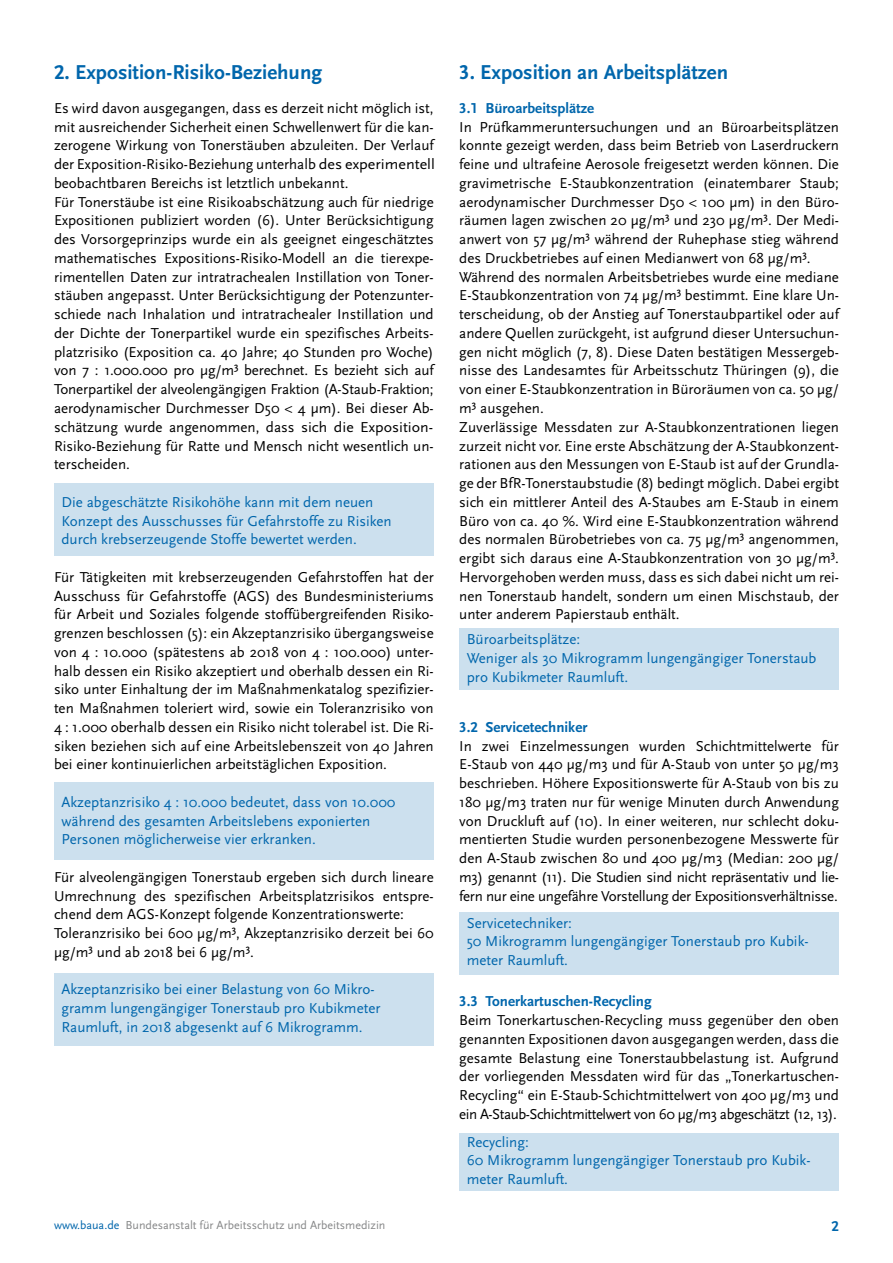
<style>
.page{position:relative;width:893px;height:1263px;background:#fff}
.page>*{position:absolute;margin:0;border:0;box-sizing:border-box;transform-origin:0 0}
.t1{font:700 21px "Scala Sans Pro";color:#0066ac}
.t2{font:15px/18.8px "Scala Sans Pro";color:#000;text-align:justify}
.t3{font:15px "Scala Sans Pro";color:#0066ac}
.t4{font:700 15px "Scala Sans Pro";color:#0066ac}
.t5{font:12px "Scala Sans Pro";color:#878889}
.s1{color:#0066ac}
</style>
<div class="page">
<div style="left:459px;top:1133px;width:380px;height:58px;background:#cce0ee"></div>
<div style="left:54px;top:974px;width:380px;height:72px;background:#cce0ee"></div>
<div style="left:54px;top:782px;width:380px;height:78px;background:#cce0ee"></div>
<div style="left:54px;top:483px;width:380px;height:72px;background:#cce0ee"></div>
<div style="left:459px;top:628px;width:380px;height:62px;background:#cce0ee"></div>
<div style="left:459px;top:912px;width:380px;height:63px;background:#cce0ee"></div>
<h3 class="t1" style="left:54px;top:60px;width:270px">2. Exposition-Risiko-Beziehung</h3>
<p class="t2" style="left:54px;top:99px;width:382px;text-align:left">Es wird davon ausgegangen, dass es derzeit nicht möglich ist, mit ausreichender Sicherheit einen Schwellenwert für die kan&shy;zerogene Wirkung von Tonerstäuben abzuleiten. Der Verlauf der Exposition-Risiko-Beziehung unterhalb des experimentell beobachtbaren Bereichs ist letztlich unbekannt.<br>Für Tonerstäube ist eine Risikoabschätzung auch für niedrige Expositionen publiziert worden (6). Unter Berücksichtigung des Vorsorgeprinzips wurde ein als geeignet eingeschätztes mathematisches Expositions-Risiko-Modell an die tierexpe&shy;rimentellen Daten zur intratrachealen Instillation von Toner&shy;stäuben angepasst. Unter Berücksichtigung der Potenzunter&shy;schiede nach Inhalation und intratrachealer Instillation und der Dichte der Tonerpartikel wurde ein spezifisches Arbeits&shy;platzrisiko (Exposition ca. 40 Jahre; 40 Stunden pro Woche) von 7 : 1.000.000 pro µg/m³ berechnet. Es bezieht sich auf Tonerpartikel der alveolengängigen Fraktion (A-Staub-Fraktion; aerodynamischer Durchmesser D50 &lt; 4 µm). Bei dieser Ab&shy;schätzung wurde angenommen, dass sich die Exposition-Risiko-Beziehung für Ratte und Mensch nicht wesentlich un&shy;terscheiden.</p>
<p class="t3" style="left:62px;top:493px;width:313px">Die abgeschätzte Risikohöhe kann mit dem neuen</p>
<p class="t3" style="left:62px;top:512px;width:332px">Konzept des Ausschusses für Gefahrstoffe zu Risiken</p>
<p class="t3" style="left:62px;top:531px;width:297px">durch krebserzeugende Stoffe bewertet werden.</p>
<p class="t2" style="left:54px;top:567px;width:381px">Für Tätigkeiten mit krebserzeugenden Gefahrstoffen hat der Ausschuss für Gefahrstoffe (AGS) des Bundesministeriums für Arbeit und Soziales folgende stoffübergreifenden Risiko&shy;grenzen beschlossen (5): ein Akzeptanzrisiko übergangsweise von 4 : 10.000 (spätestens ab 2018 von 4 : 100.000) unter&shy;halb dessen ein Risiko akzeptiert und oberhalb dessen ein Ri&shy;siko unter Einhaltung der im Maßnahmenkatalog spezifizier&shy;ten Maßnahmen toleriert wird, sowie ein Toleranzrisiko von</p>
<p class="t2" style="left:54px;top:717px;width:381px">4 : 1.000 oberhalb dessen ein Risiko nicht tolerabel ist. Die Ri&shy;siken beziehen sich auf eine Arbeitslebenszeit von 40 Jahren bei einer kontinuierlichen arbeitstäglichen Exposition.</p>
<p class="t3" style="left:62px;top:793px;width:335px">Akzeptanzrisiko 4 : 10.000 bedeutet, dass von 10.000</p>
<p class="t3" style="left:62px;top:812px;width:310px">während des gesamten Arbeitslebens exponierten</p>
<p class="t3" style="left:62px;top:831px;width:256px">Personen möglicherweise vier erkranken.</p>
<p class="t2" style="left:54px;top:867px;width:381px;text-align:left">Für alveolengängigen Tonerstaub ergeben sich durch lineare Umrechnung des spezifischen Arbeitsplatzrisikos entspre&shy;chend dem AGS-Konzept folgende Konzentrationswerte:<br>Toleranzrisiko bei 600 µg/m³, Akzeptanzrisiko derzeit bei 60 µg/m³ und ab 2018 bei 6 µg/m³.</p>
<p class="t3" style="left:62px;top:981px;width:314px">Akzeptanzrisiko bei einer Belastung von 60 Mikro-</p>
<p class="t3" style="left:62px;top:999px;width:320px">gramm lungengängiger Tonerstaub pro Kubikmeter</p>
<p class="t3" style="left:62px;top:1018px;width:303px">Raumluft, in 2018 abgesenkt auf 6 Mikrogramm.</p>
<h3 class="t1" style="left:459px;top:60px;width:270px">3. Exposition an Arbeitsplätzen</h3>
<h5 class="t4" style="left:459px;top:99px;width:137px">3.1 Büroarbeitsplätze</h5>
<p class="t2" style="left:459px;top:117px;width:381px;text-align:left">In Prüfkammeruntersuchungen und an Büroarbeitsplätzen konnte gezeigt werden, dass beim Betrieb von Laserdruckern feine und ultrafeine Aerosole freigesetzt werden können. Die gravimetrische E-Staubkonzentration (einatembarer Staub; aerodynamischer Durchmesser D50 &lt; 100 µm) in den Büro&shy;räumen lagen zwischen 20 µg/m³ und 230 µg/m³. Der Medi&shy;anwert von 57 µg/m³ während der Ruhephase stieg während des Druckbetriebes auf einen Medianwert von 68 µg/m³.<br>Während des normalen Arbeitsbetriebes wurde eine mediane E-Staubkonzentration von 74 µg/m³ bestimmt. Eine klare Un&shy;terscheidung, ob der Anstieg auf Tonerstaubpartikel oder auf andere Quellen zurückgeht, ist aufgrund dieser Untersuchun&shy;gen nicht möglich (7, 8). Diese Daten bestätigen Messergeb&shy;nisse des Landesamtes für Arbeitsschutz Thüringen (9), die von einer E-Staubkonzentration in Büroräumen von ca. 50 µg/ m³ ausgehen.<br>Zuverlässige Messdaten zur A-Staubkonzentrationen liegen zurzeit nicht vor. Eine erste Abschätzung der A-Staubkonzent&shy;rationen aus den Messungen von E-Staub ist auf der Grundla&shy;ge der BfR-Tonerstaubstudie (8) bedingt möglich. Dabei ergibt sich ein mittlerer Anteil des A-Staubes am E-Staub in einem Büro von ca. 40 %. Wird eine E-Staubkonzentration während des normalen Bürobetriebes von ca. 75 µg/m³ angenommen, ergibt sich daraus eine A-Staubkonzentration von 30 µg/m³.<br>Hervorgehoben werden muss, dass es sich dabei nicht um rei&shy;nen Tonerstaub handelt, sondern um einen Mischstaub, der unter anderem Papierstaub enthält.</p>
<p class="t3" style="left:467px;top:630px;width:115px">Büroarbeitsplätze:</p>
<p class="t3" style="left:467px;top:649px;width:351px">Weniger als 30 Mikrogramm lungengängiger Tonerstaub</p>
<p class="t3" style="left:467px;top:668px;width:163px">pro Kubikmeter Raumluft.</p>
<h5 class="t4" style="left:459px;top:718px;width:130px">3.2 Servicetechniker</h5>
<p class="t2" style="left:459px;top:736px;width:381px">In zwei Einzelmessungen wurden Schichtmittelwerte für E-Staub von 440 µg/m3 und für A-Staub von unter 50 µg/m3 beschrieben. Höhere Expositionswerte für A-Staub von bis zu 180 µg/m3 traten nur für wenige Minuten durch Anwendung von Druckluft auf (10). In einer weiteren, nur schlecht doku&shy;mentierten Studie wurden personenbezogene Messwerte für den A-Staub zwischen 80 und 400 µg/m3 (Median: 200 µg/ m3) genannt (11). Die Studien sind nicht repräsentativ und lie&shy;fern nur eine ungefähre Vorstellung der Expositionsverhältnisse.</p>
<p class="t3" style="left:467px;top:914px;width:107px">Servicetechniker:</p>
<p class="t3" style="left:467px;top:933px;width:343px">50 Mikrogramm lungengängiger Tonerstaub pro Kubik-</p>
<p class="t3" style="left:467px;top:951px;width:103px">meter Raumluft.</p>
<h5 class="t4" style="left:459px;top:992px;width:194px">3.3 Tonerkartuschen-Recycling</h5>
<p class="t2" style="left:459px;top:1011px;width:381px">Beim Tonerkartuschen-Recycling muss gegenüber den oben genannten Expositionen davon ausgegangen werden, dass die gesamte Belastung eine Tonerstaubbelastung ist. Aufgrund der vorliegenden Messdaten wird für das „Tonerkartuschen-Recycling“ ein E-Staub-Schichtmittelwert von 400 µg/m3 und ein A-Staub-Schichtmittelwert von 60 µg/m3 abgeschätzt (12, 13).</p>
<p class="t3" style="left:467px;top:1133px;width:64px">Recycling:</p>
<p class="t3" style="left:467px;top:1152px;width:345px">60 Mikrogramm lungengängiger Tonerstaub pro Kubik-</p>
<p class="t3" style="left:467px;top:1170px;width:103px">meter Raumluft.</p>
<p class="t5" style="left:54px;top:1218px;width:333px"><span class="s1">www.baua.de</span> Bundesanstalt für Arbeitsschutz und Arbeitsmedizin</p>
<p class="t4" style="left:831px;top:1218px;width:9px">2</p>
</div>
